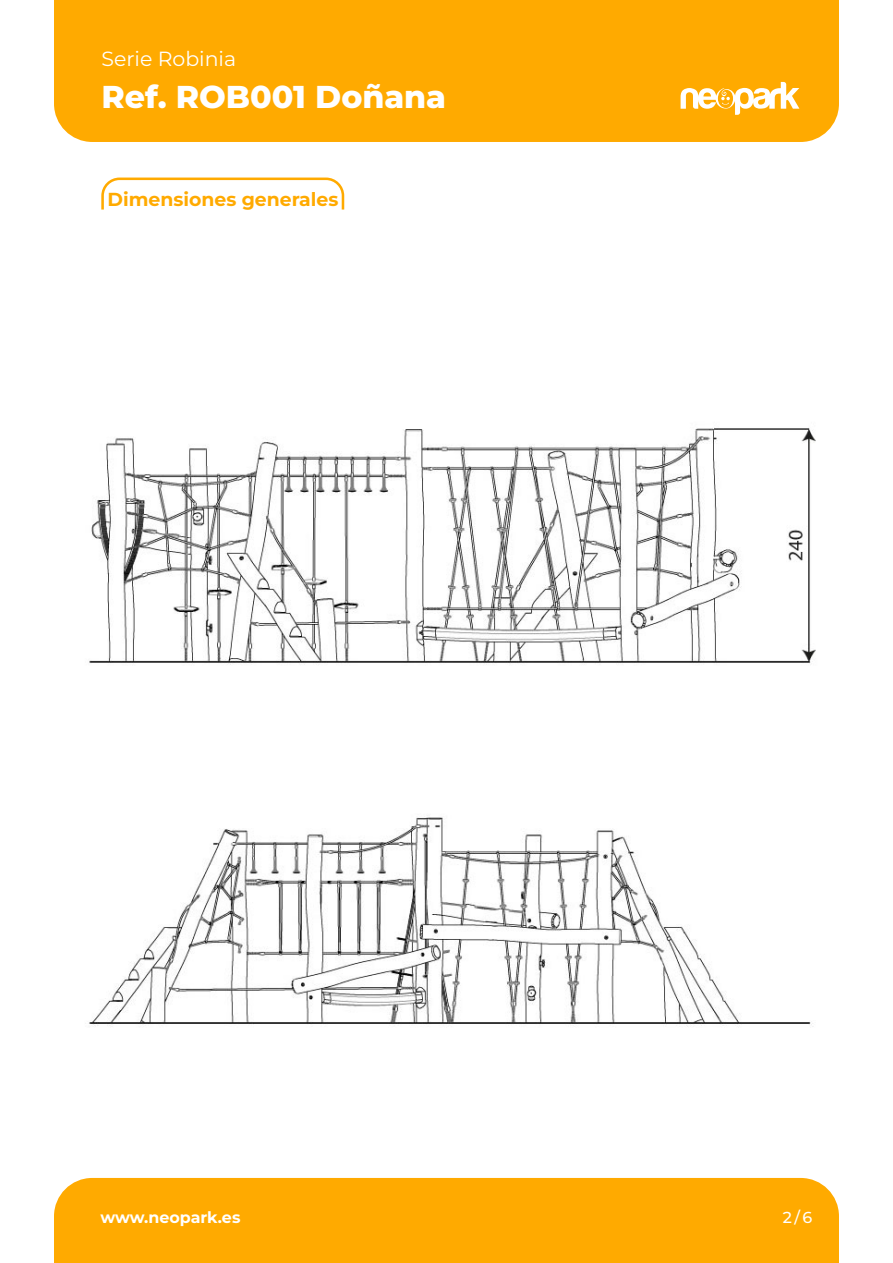
<style>
.page{position:relative;width:893px;height:1263px;background:#fff}
.page>*{position:absolute;margin:0;border:0;box-sizing:border-box;transform-origin:0 0}
.t1{font:800 31.65px "Montserrat";color:#fff}
.t2{font:20.4px "Montserrat";color:#fff}
.t3{font:700 18.9px "Montserrat";color:#fa0}
.t4{font:700 15.9px "Montserrat";color:#fff}
.t5{font:500 15.9px "Montserrat";color:#fff}
</style>
<div class="page">
<div style="left:54px;top:1178px;width:785px;height:85px;background:#fa0"></div>
<div style="left:54px;top:0;width:785px;height:142px;background:#fa0"></div>
<svg style="left:681px;top:82px;width:118px;height:33px"></svg>
<svg style="left:101px;top:177px;width:244px;height:33px"></svg>
<img style="left:89px;top:427px;width:727px;height:600px">
<p class="t2" style="left:102px;top:45px;width:136px">Serie Robinia</p>
<p class="t1" style="left:102px;top:74px;width:346px">Ref. ROB001 Doñana</p>
<p class="t3" style="left:107px;top:186px;width:232px">Dimensiones generales</p>
<p class="t4" style="left:100px;top:1206px;width:141px">www.neopark.es</p>
<p class="t5" style="left:783px;top:1206px;width:31px">2/6</p>
</div>
